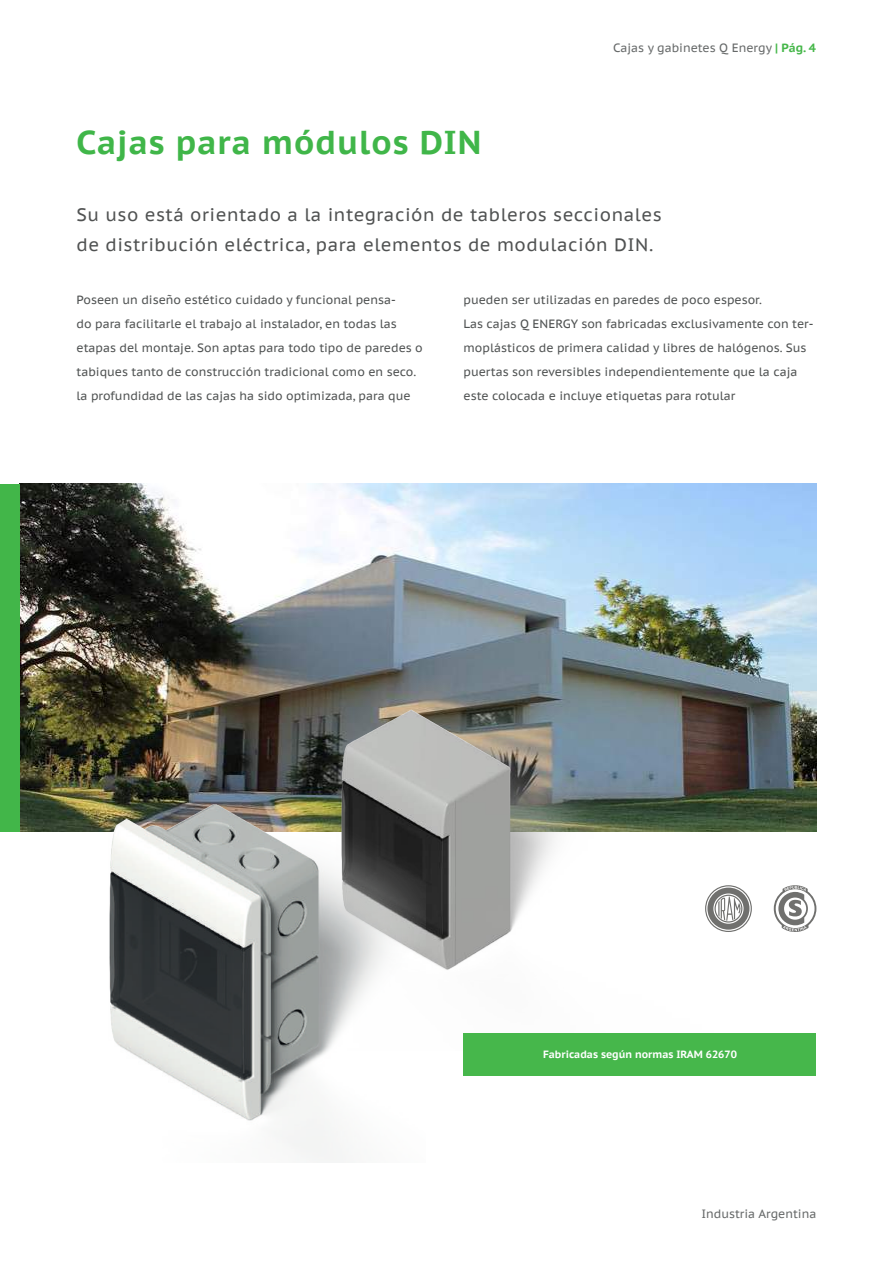
<style>
.page{position:relative;width:893px;height:1263px;background:#fff}
.page>*{position:absolute;margin:0;border:0;box-sizing:border-box;transform-origin:0 0}
.t1{font:700 33px "PT Sans Caption";letter-spacing:.03em;color:#40b649}
.t2{font:18px/30px "PT Sans Caption";letter-spacing:.03em;color:#505252}
.t3{font:12px/24px "PT Sans Caption";color:#4f5252}
.t4{font:12px "PT Sans Caption";color:#666969}
.t5{font:700 10.5px "PT Sans Caption";color:#fff}
.s1{font-weight:700;color:#45b749}
</style>
<div class="page">
<img style="left:20px;top:484px;width:796px;height:347px">
<div style="left:0;top:484px;width:20px;height:347px;background:#42b649"></div>
<img style="left:223px;top:646px;width:490px;height:324px">
<img style="left:20px;top:760px;width:406px;height:402px">
<svg style="left:774px;top:885px;width:42px;height:47px"></svg>
<svg style="left:705px;top:885px;width:47px;height:47px"></svg>
<div style="left:463px;top:1033px;width:353px;height:43px;background:#46b74b"></div>
<h1 class="t1" style="left:77px;top:120px;width:406px">Cajas para módulos DIN</h1>
<p class="t4" style="left:613px;top:40px;width:204px">Cajas y gabinetes Q Energy <span class="s1">| Pág. 4</span></p>
<h2 class="t2" style="left:77px;top:199px;width:587px">Su uso está orientado a la integración de tableros seccionales de distribución eléctrica, para elementos de modulación DIN.</h2>
<p class="t3" style="left:77px;top:287px;width:348px">Poseen un diseño estético cuidado y funcional pensa-<br>do para facilitarle el trabajo al instalador, en todas las etapas del montaje. Son aptas para todo tipo de paredes o tabiques tanto de construcción tradicional como en seco. la profundidad de las cajas ha sido optimizada, para que</p>
<p class="t3" style="left:463px;top:287px;width:351px">pueden ser utilizadas en paredes de poco espesor.<br>Las cajas Q ENERGY son fabricadas exclusivamente con ter&shy;moplásticos de primera calidad y libres de halógenos. Sus puertas son reversibles independientemente que la caja este colocada e incluye etiquetas para rotular</p>
<p class="t5" style="left:543px;top:1047px;width:195px">Fabricadas según normas IRAM 62670</p>
<p class="t4" style="left:701px;top:1206px;width:117px">Industria Argentina</p>
</div>
